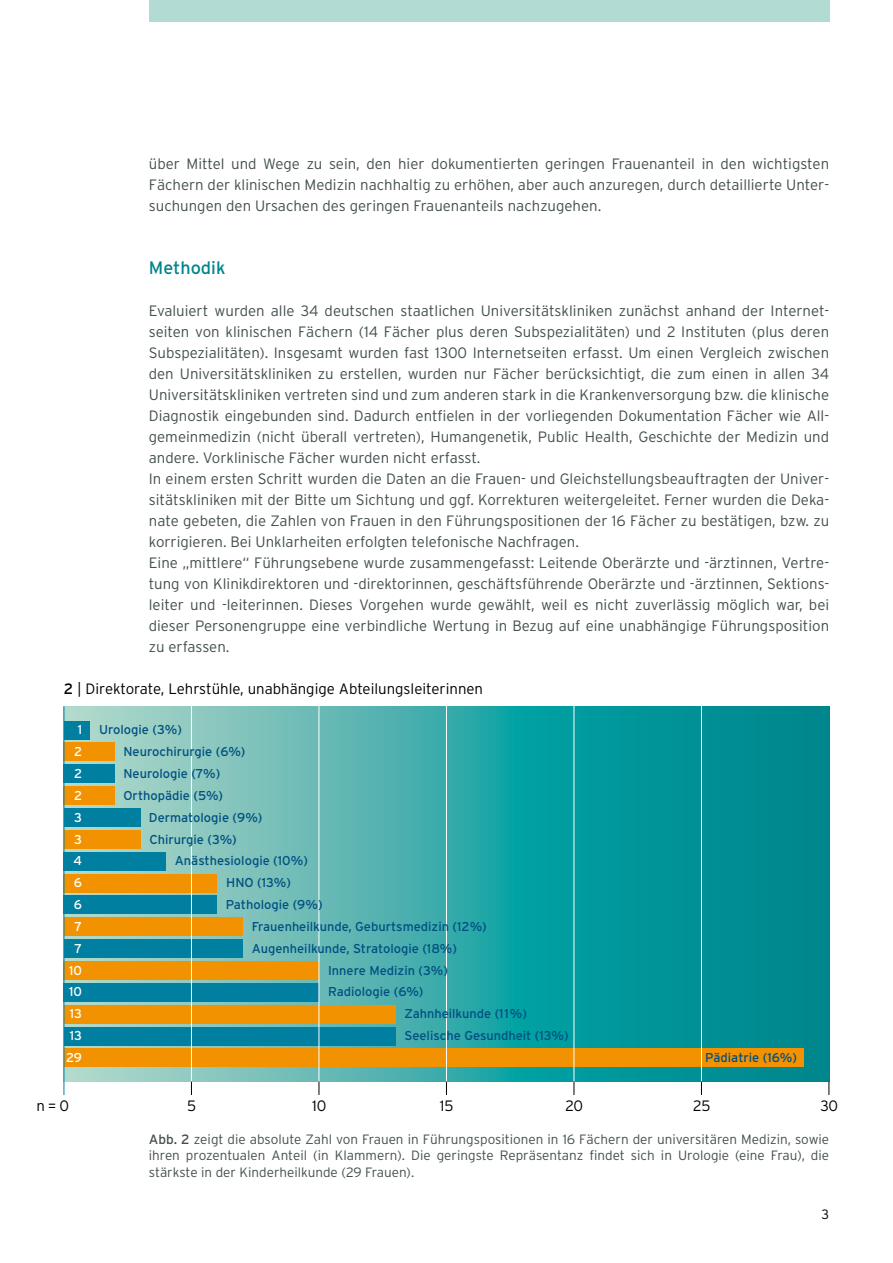
<style>
.page{position:relative;width:893px;height:1263px;background:#fff}
.page>*{position:absolute;margin:0;border:0;box-sizing:border-box;transform-origin:0 0}
.t1{font:18px "Interstate";color:#00858c}
.t2{font:300 15px/21px "Interstate";color:#444f50;text-align:justify}
.t3{font:300 15px "Interstate";color:#000}
.t4{font:300 13.5px/16.2px "Interstate";color:#444f50;text-align:justify}
.t5{font:300 13.5px "Interstate";color:#000}
.t6{font:12.9px/21.8px "Interstate";color:#005081}
.t7{font:12.9px/21.8px "Interstate";color:#fff;text-align:right}
.s1{font-weight:400}
</style>
<div class="page">
<div style="left:149px;top:0;width:680px;height:21px;background:#b2dbd3"></div>
<svg style="left:65px;top:706px;width:764px;height:376px;background:#31a5a5"></svg>
<div style="left:64px;top:721px;width:25px;height:18px;background:#007fa1"></div>
<div style="left:64px;top:743px;width:51px;height:18px;background:#f39200"></div>
<div style="left:64px;top:765px;width:51px;height:18px;background:#007fa1"></div>
<div style="left:64px;top:786px;width:51px;height:19px;background:#f39200"></div>
<div style="left:64px;top:808px;width:76px;height:19px;background:#007fa1"></div>
<div style="left:64px;top:830px;width:76px;height:18px;background:#f39200"></div>
<div style="left:64px;top:852px;width:102px;height:18px;background:#007fa1"></div>
<div style="left:64px;top:874px;width:153px;height:18px;background:#f39200"></div>
<div style="left:64px;top:896px;width:153px;height:18px;background:#007fa1"></div>
<div style="left:64px;top:918px;width:178px;height:18px;background:#f39200"></div>
<div style="left:64px;top:939px;width:178px;height:19px;background:#007fa1"></div>
<div style="left:64px;top:961px;width:255px;height:19px;background:#f39200"></div>
<div style="left:64px;top:983px;width:255px;height:18px;background:#007fa1"></div>
<div style="left:64px;top:1005px;width:331px;height:18px;background:#f39200"></div>
<div style="left:64px;top:1027px;width:331px;height:18px;background:#007fa1"></div>
<div style="left:64px;top:1049px;width:739px;height:18px;background:#f39200"></div>
<hr style="left:191px;top:705px;width:1px;height:377px;background:#fff">
<hr style="left:319px;top:705px;width:1px;height:377px;background:#fff">
<hr style="left:446px;top:705px;width:1px;height:377px;background:#fff">
<hr style="left:574px;top:704px;width:1px;height:378px;background:#fff">
<hr style="left:701px;top:704px;width:1px;height:378px;background:#fff">
<hr style="left:64px;top:706px;width:1px;height:389px;background:#007fa1">
<svg style="left:191px;top:1082px;width:1px;height:13px"></svg>
<svg style="left:319px;top:1082px;width:1px;height:13px"></svg>
<svg style="left:446px;top:1082px;width:1px;height:13px"></svg>
<svg style="left:574px;top:1082px;width:1px;height:13px"></svg>
<svg style="left:701px;top:1082px;width:1px;height:13px"></svg>
<svg style="left:829px;top:1082px;width:1px;height:13px"></svg>
<p class="t2" style="left:149px;top:153px;width:682px">über Mittel und Wege zu sein, den hier dokumentierten geringen Frauenanteil in den wichtigsten Fächern der klinischen Medizin nachhaltig zu erhöhen, aber auch anzuregen, durch detaillierte Unter&shy;suchungen den Ursachen des geringen Frauenanteils nachzugehen.</p>
<p class="t1" style="left:149px;top:257px;width:78px">Methodik</p>
<p class="t2" style="left:149px;top:300px;width:682px;text-align:left">Evaluiert wurden alle 34 deutschen staatlichen Universitätskliniken zunächst anhand der Internet&shy;seiten von klinischen Fächern (14 Fächer plus deren Subspezialitäten) und 2 Instituten (plus deren Subspezialitäten). Insgesamt wurden fast 1300 Internetseiten erfasst. Um einen Vergleich zwischen den Universitätskliniken zu erstellen, wurden nur Fächer berücksichtigt, die zum einen in allen 34<br>Universitätskliniken vertreten sind und zum anderen stark in die Krankenversorgung bzw. die klinische Diagnostik eingebunden sind. Dadurch entfielen in der vorliegenden Dokumentation Fächer wie All&shy;gemeinmedizin (nicht überall vertreten), Humangenetik, Public Health, Geschichte der Medizin und andere. Vorklinische Fächer wurden nicht erfasst.<br>In einem ersten Schritt wurden die Daten an die Frauen- und Gleichstellungsbeauftragten der Univer&shy;sitätskliniken mit der Bitte um Sichtung und ggf. Korrekturen weitergeleitet. Ferner wurden die Deka&shy;nate gebeten, die Zahlen von Frauen in den Führungspositionen der 16 Fächer zu bestätigen, bzw. zu korrigieren. Bei Unklarheiten erfolgten telefonische Nachfragen.<br>Eine „mittlere“ Führungsebene wurde zusammengefasst: Leitende Oberärzte und -ärztinnen, Vertre&shy;tung von Klinikdirektoren und -direktorinnen, geschäftsführende Oberärzte und -ärztinnen, Sektions&shy;leiter und -leiterinnen. Dieses Vorgehen wurde gewählt, weil es nicht zuverlässig möglich war, bei dieser Personengruppe eine verbindliche Wertung in Bezug auf eine unabhängige Führungsposition zu erfassen.</p>
<p class="t3" style="left:64px;top:680px;width:421px"><span class="s1">2</span> | Direktorate, Lehrstühle, unabhängige Abteilungsleiterinnen</p>
<p class="t7" style="left:66px;top:719px;width:17px">1<br>2<br>2<br>2<br>3<br>3<br>4<br>6<br>6<br>7<br>7<br>10<br>10<br>13<br>13<br>29</p>
<p class="t6" style="left:123px;top:719px;width:124px;text-indent:-24px">Urologie (3%)<br>Neurochirurgie (6%)<br>Neurologie (7%)<br>Orthopädie (5%)</p>
<p class="t6" style="left:149px;top:806px;width:115px">Dermatologie (9%)<br>Chirurgie (3%)</p>
<p class="t6" style="left:175px;top:850px;width:135px">Anästhesiologie (10%)</p>
<p class="t6" style="left:226px;top:872px;width:66px">HNO (13%)</p>
<p class="t6" style="left:226px;top:893px;width:98px">Pathologie (9%)</p>
<p class="t6" style="left:252px;top:915px;width:237px">Frauenheilkunde, Geburtsmedizin (12%)</p>
<p class="t6" style="left:252px;top:937px;width:207px">Augenheilkunde, Stratologie (18%)</p>
<p class="t6" style="left:328px;top:959px;width:121px">Innere Medizin (3%)</p>
<p class="t6" style="left:328px;top:981px;width:97px">Radiologie (6%)</p>
<p class="t6" style="left:404px;top:1003px;width:124px">Zahnheilkunde (11%)</p>
<p class="t6" style="left:404px;top:1024px;width:166px">Seelische Gesundheit (13%)</p>
<p class="t6" style="left:705px;top:1046px;width:93px">Pädiatrie (16%)</p>
<p class="t3" style="left:37px;top:1098px;width:34px">n =0</p>
<p class="t3" style="left:187px;top:1098px;width:11px">5</p>
<p class="t3" style="left:312px;top:1098px;width:16px">10</p>
<p class="t3" style="left:440px;top:1098px;width:15px">15</p>
<p class="t3" style="left:565px;top:1098px;width:19px">20</p>
<p class="t3" style="left:693px;top:1098px;width:19px">25</p>
<p class="t3" style="left:820px;top:1098px;width:19px">30</p>
<p class="t4" style="left:149px;top:1131px;width:682px"><span class="s1">Abb. 2</span> zeigt die absolute Zahl von Frauen in Führungspositionen in 16 Fächern der universitären Medizin, sowie ihren prozentualen Anteil (in Klammern). Die geringste Repräsentanz findet sich in Urologie (eine Frau), die stärkste in der Kinderheilkunde (29 Frauen).</p>
<p class="t5" style="left:822px;top:1206px;width:9px">3</p>
</div>
